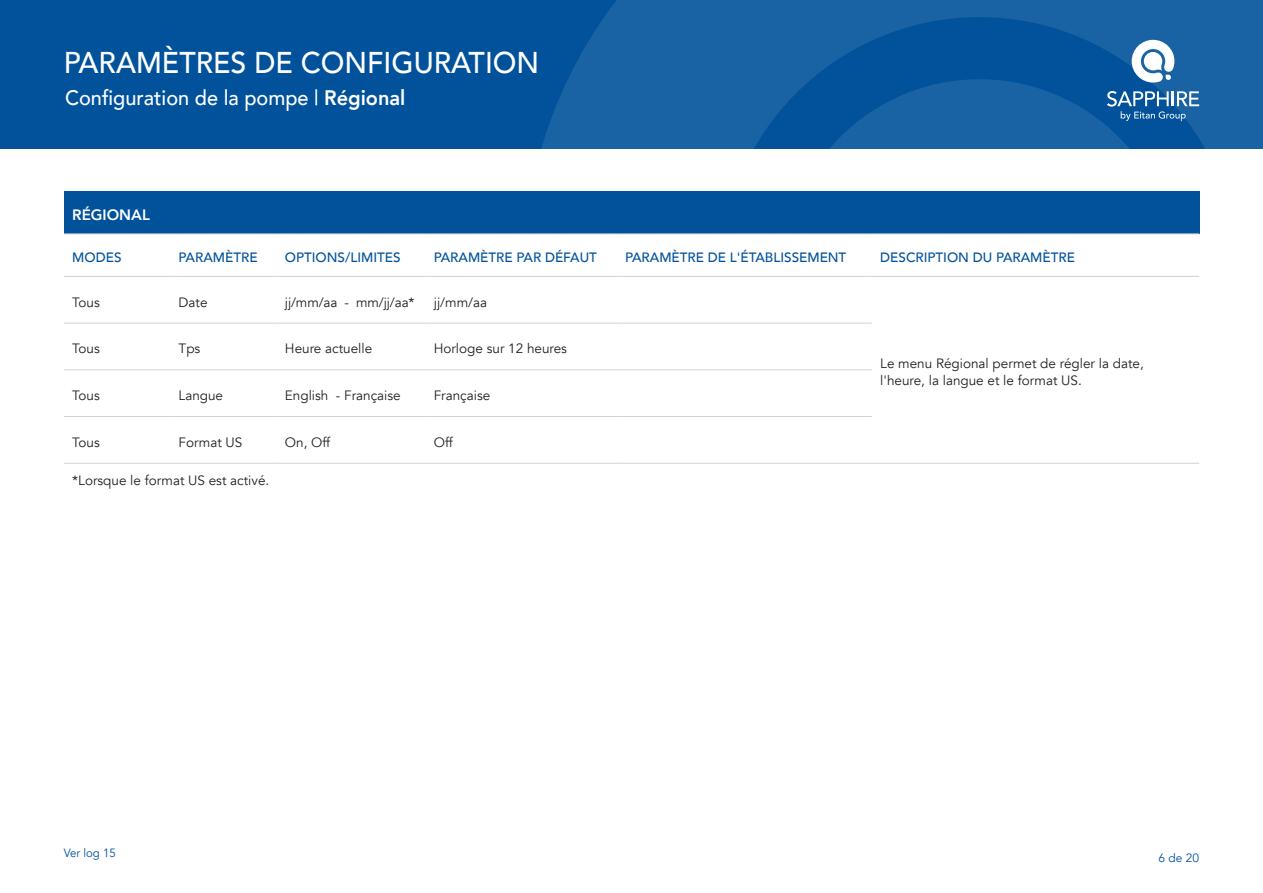
<style>
.page{position:relative;width:1263px;height:893px;background:#fff}
.page>*{position:absolute;margin:0;border:0;box-sizing:border-box;transform-origin:0 0}
.t1{font:500 30px "Avenir";color:#fff;scale:.95 1}
.t2{font:500 21px "Avenir";color:#fff;scale:.95 1}
.t3{font:800 15px "Avenir";color:#fff}
.t4{font:13.5px/16.2px "Avenir";color:#231f20}
.t5{font:500 13.5px "Avenir";color:#01529a}
.t6{font:12px "Avenir";color:#01529a;scale:.95 1}
.t7{font:12px "Avenir";color:#01529a}
.s1{font-weight:800}
</style>
<div class="page">
<div style="left:0;top:0;width:1263px;height:149px;background:#01529a"></div>
<svg style="left:541px;top:0;width:722px;height:149px;background:#155fa1"></svg>
<svg style="left:782px;top:40px;width:417px;height:109px"></svg>
<div style="left:64px;top:191px;width:1135px;height:43px;background:#01529a"></div>
<hr style="left:64px;top:233px;width:106px;height:1px;background:#d1d2d4">
<hr style="left:170px;top:233px;width:106px;height:1px;background:#d1d2d4">
<hr style="left:276px;top:233px;width:149px;height:1px;background:#d1d2d4">
<hr style="left:425px;top:233px;width:192px;height:1px;background:#d1d2d4">
<hr style="left:617px;top:233px;width:255px;height:1px;background:#d1d2d4">
<hr style="left:872px;top:233px;width:327px;height:1px;background:#d1d2d4">
<hr style="left:64px;top:276px;width:106px;height:1px;background:#d1d2d4">
<hr style="left:170px;top:276px;width:106px;height:1px;background:#d1d2d4">
<hr style="left:276px;top:276px;width:149px;height:1px;background:#d1d2d4">
<hr style="left:425px;top:276px;width:192px;height:1px;background:#d1d2d4">
<hr style="left:617px;top:276px;width:255px;height:1px;background:#d1d2d4">
<hr style="left:872px;top:276px;width:327px;height:1px;background:#d1d2d4">
<hr style="left:64px;top:323px;width:106px;height:1px;background:#d1d2d4">
<hr style="left:170px;top:323px;width:106px;height:1px;background:#d1d2d4">
<hr style="left:276px;top:323px;width:149px;height:1px;background:#d1d2d4">
<hr style="left:425px;top:323px;width:192px;height:1px;background:#d1d2d4">
<hr style="left:617px;top:323px;width:255px;height:1px;background:#d1d2d4">
<hr style="left:64px;top:369px;width:106px;height:1px;background:#d1d2d4">
<hr style="left:170px;top:369px;width:106px;height:1px;background:#d1d2d4">
<hr style="left:276px;top:369px;width:149px;height:1px;background:#d1d2d4">
<hr style="left:425px;top:369px;width:192px;height:1px;background:#d1d2d4">
<hr style="left:617px;top:369px;width:255px;height:1px;background:#d1d2d4">
<hr style="left:64px;top:416px;width:106px;height:1px;background:#d1d2d4">
<hr style="left:170px;top:416px;width:106px;height:1px;background:#d1d2d4">
<hr style="left:276px;top:416px;width:149px;height:1px;background:#d1d2d4">
<hr style="left:425px;top:416px;width:192px;height:1px;background:#d1d2d4">
<hr style="left:617px;top:416px;width:255px;height:1px;background:#d1d2d4">
<hr style="left:64px;top:463px;width:106px;height:1px;background:#d1d2d4">
<hr style="left:170px;top:463px;width:106px;height:1px;background:#d1d2d4">
<hr style="left:276px;top:463px;width:149px;height:1px;background:#d1d2d4">
<hr style="left:425px;top:463px;width:192px;height:1px;background:#d1d2d4">
<hr style="left:617px;top:463px;width:255px;height:1px;background:#d1d2d4">
<hr style="left:872px;top:463px;width:327px;height:1px;background:#d1d2d4">
<h1 class="t1" style="left:64px;top:36px;width:502px">PARAMÈTRES DE CONFIGURATION</h1>
<h2 class="t2" style="left:65px;top:79px;width:360px">Configuration de la pompe | <span class="s1">Régional</span></h2>
<p class="t3" style="left:72px;top:203px;width:79px">RÉGIONAL</p>
<p class="t5" style="left:72px;top:245px;width:51px">MODES</p>
<p class="t5" style="left:179px;top:245px;width:80px">PARAMÈTRE</p>
<p class="t5" style="left:285px;top:245px;width:117px">OPTIONS/LIMITES</p>
<p class="t5" style="left:434px;top:245px;width:165px">PARAMÈTRE PAR DÉFAUT</p>
<p class="t5" style="left:625px;top:245px;width:223px">PARAMÈTRE DE 'L ÉTABLISSEMENT</p>
<p class="t5" style="left:880px;top:245px;width:196px">DESCRIPTION DU PARAMÈTRE</p>
<p class="t4" style="left:72px;top:294px;width:29px">Tous</p>
<p class="t4" style="left:179px;top:294px;width:30px">Date</p>
<p class="t4" style="left:285px;top:294px;width:54px">/j j mm/aa</p>
<p class="t4" style="left:345px;top:294px;width:6px">-</p>
<p class="t4" style="left:356px;top:294px;width:60px">mm /j j/ aa*</p>
<p class="t4" style="left:434px;top:294px;width:55px">/j j mm/aa</p>
<p class="t4" style="left:72px;top:341px;width:29px">Tous</p>
<p class="t4" style="left:72px;top:387px;width:29px">Tous</p>
<p class="t4" style="left:179px;top:341px;width:23px">Tps</p>
<p class="t4" style="left:179px;top:387px;width:46px">Langue</p>
<p class="t4" style="left:285px;top:341px;width:89px">Heure actuelle</p>
<p class="t4" style="left:434px;top:341px;width:135px">Horloge sur 12 heures</p>
<p class="t4" style="left:285px;top:387px;width:45px">English</p>
<p class="t4" style="left:336px;top:387px;width:66px">- Française</p>
<p class="t4" style="left:434px;top:387px;width:58px">Française</p>
<p class="t4" style="left:880px;top:356px;width:265px">Le menu Régional permet de régler la date, 'l heure la, langue et le format US.</p>
<p class="t4" style="left:179px;top:434px;width:65px">Format US</p>
<p class="t4" style="left:72px;top:434px;width:29px">Tous</p>
<p class="t4" style="left:72px;top:473px;width:198px">*Lorsque le format US est activé.</p>
<p class="t4" style="left:285px;top:434px;width:47px">On, Off</p>
<p class="t4" style="left:434px;top:434px;width:21px">Off</p>
<p class="t6" style="left:64px;top:845px;width:56px">Ver log 15</p>
<p class="t7" style="left:1158px;top:851px;width:42px">6 de 20</p>
</div>
